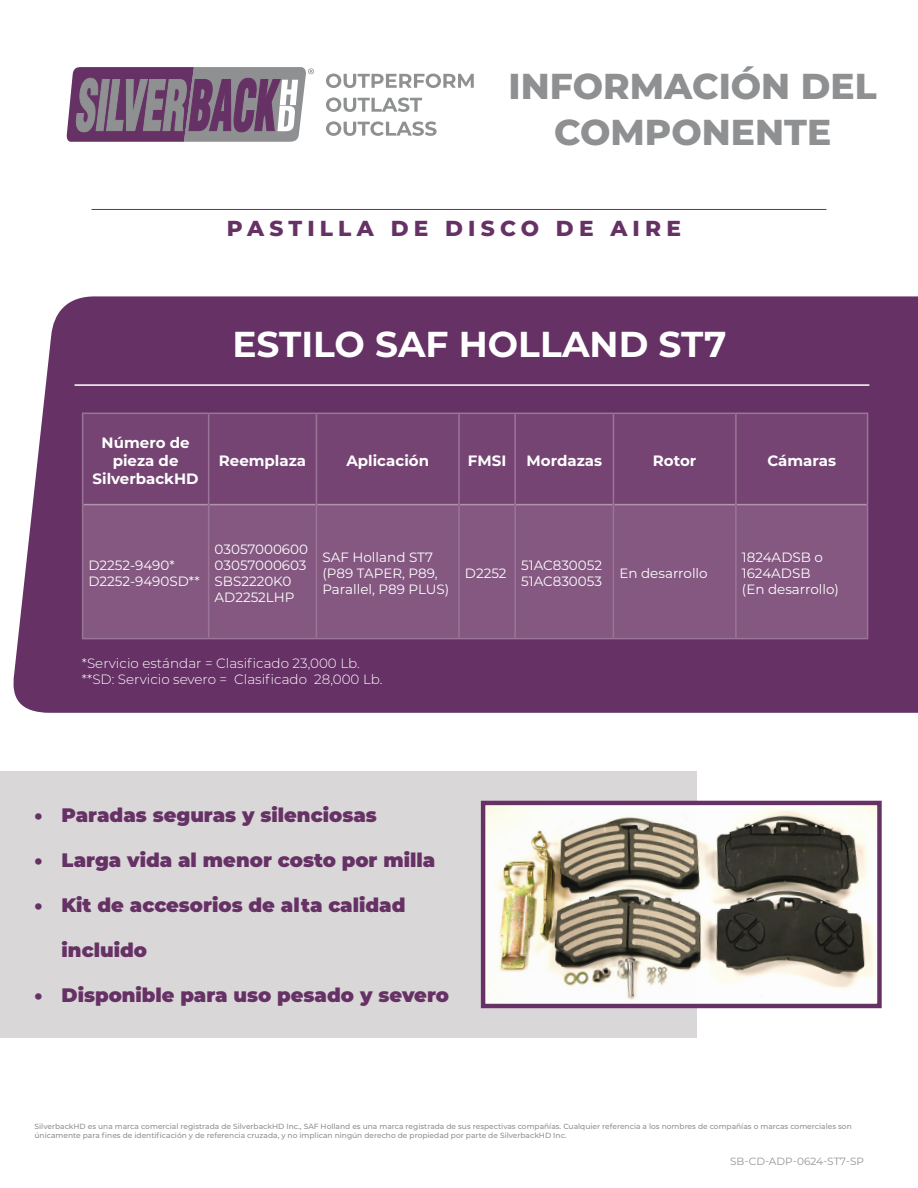
<style>
.page{position:relative;width:918px;height:1188px;background:#fff}
.page>*{position:absolute;margin:0;border:0;box-sizing:border-box;transform-origin:0 0}
.t1{font:800 36px/46.5px "Montserrat";color:#8e9091;text-align:center}
.t2{font:700 36px "Montserrat";color:#fff}
.t3{font:800 21.75px "Montserrat";letter-spacing:.24em;color:#663165}
.t4{font:900 19.5px "Montserrat";color:#663165}
.t5{font:700 15px/18px "Montserrat";color:#fff;text-align:center}
.t6{font:13.5px/16.2px "Montserrat";color:#fff}
.t7{font:300 13.5px "Montserrat";color:#fff}
.t8{font:10.5px "Montserrat";color:#939598}
.t9{font:500 7.5px/9px "Montserrat";color:#8e9091}
</style>
<div class="page">
<hr style="left:92px;top:209px;width:734px;height:1px;background:#663165">
<svg style="left:67px;top:67px;width:247px;height:75px;background:#877188"></svg>
<svg style="left:326px;top:74px;width:148px;height:14px"></svg>
<svg style="left:326px;top:97px;width:96px;height:15px"></svg>
<svg style="left:326px;top:121px;width:111px;height:15px"></svg>
<div style="left:0;top:771px;width:697px;height:267px;background:#d9d7d8"></div>
<div style="left:13px;top:296px;width:905px;height:417px;background:#663165"></div>
<hr style="left:75px;top:384px;width:794px;height:2px;background:#fff">
<img style="left:486px;top:806px;width:391px;height:197px">
<div style="left:481px;top:801px;width:401px;height:207px;border:4px solid #663165"></div>
<div style="left:83px;top:414px;width:784px;height:90px;background:#754473"></div>
<svg style="left:83px;top:505px;width:784px;height:133px;background:#845881"></svg>
<hr style="left:83px;top:504px;width:125px;height:1px;background:#b294af">
<hr style="left:209px;top:504px;width:107px;height:1px;background:#b294af">
<hr style="left:317px;top:504px;width:141px;height:1px;background:#b294af">
<hr style="left:460px;top:504px;width:54px;height:1px;background:#b294af">
<hr style="left:516px;top:504px;width:97px;height:1px;background:#b294af">
<hr style="left:614px;top:504px;width:121px;height:1px;background:#b294af">
<hr style="left:737px;top:504px;width:130px;height:1px;background:#b294af">
<hr style="left:82px;top:413px;width:127px;height:1px;background:#9b7598">
<hr style="left:82px;top:414px;width:1px;height:91px;background:#9b7598">
<hr style="left:209px;top:413px;width:107px;height:1px;background:#9b7598">
<hr style="left:208px;top:414px;width:1px;height:91px;background:#9b7598">
<hr style="left:316px;top:413px;width:143px;height:1px;background:#9b7598">
<hr style="left:316px;top:414px;width:1px;height:91px;background:#9b7598">
<hr style="left:459px;top:413px;width:56px;height:1px;background:#9b7598">
<hr style="left:458px;top:414px;width:2px;height:91px;background:#9b7598">
<hr style="left:515px;top:413px;width:98px;height:1px;background:#9b7598">
<hr style="left:514px;top:414px;width:2px;height:91px;background:#9b7598">
<hr style="left:613px;top:413px;width:123px;height:1px;background:#9b7598">
<hr style="left:613px;top:414px;width:1px;height:91px;background:#9b7598">
<hr style="left:736px;top:413px;width:132px;height:1px;background:#9b7598">
<hr style="left:735px;top:414px;width:2px;height:91px;background:#9b7598">
<hr style="left:867px;top:414px;width:1px;height:91px;background:#9b7598">
<hr style="left:82px;top:505px;width:1px;height:133px;background:#9b7598">
<hr style="left:208px;top:505px;width:1px;height:133px;background:#9b7598">
<hr style="left:316px;top:505px;width:1px;height:133px;background:#9b7598">
<hr style="left:458px;top:505px;width:2px;height:133px;background:#9b7598">
<hr style="left:514px;top:505px;width:2px;height:133px;background:#9b7598">
<hr style="left:613px;top:505px;width:1px;height:133px;background:#9b7598">
<hr style="left:735px;top:505px;width:2px;height:133px;background:#9b7598">
<hr style="left:867px;top:505px;width:1px;height:133px;background:#9b7598">
<hr style="left:82px;top:638px;width:127px;height:1px;background:#9b7598">
<hr style="left:209px;top:638px;width:107px;height:1px;background:#9b7598">
<hr style="left:316px;top:638px;width:143px;height:1px;background:#9b7598">
<hr style="left:459px;top:638px;width:56px;height:1px;background:#9b7598">
<hr style="left:515px;top:638px;width:98px;height:1px;background:#9b7598">
<hr style="left:613px;top:638px;width:123px;height:1px;background:#9b7598">
<hr style="left:736px;top:638px;width:132px;height:1px;background:#9b7598">
<h1 class="t1" style="left:509px;top:61px;width:370px">INFORMACIÓN DEL<br>COMPONENTE</h1>
<p class="t3" style="left:227px;top:213px;width:456px">PASTILLA DE DISCO DE AIRE</p>
<p class="t2" style="left:232px;top:318px;width:496px">ESTILO SAF HOLLAND ST7</p>
<p class="t5" style="left:102px;top:433px;width:89px">Número de pieza de</p>
<p class="t5" style="left:93px;top:469px;width:107px">SilverbackHD</p>
<p class="t5" style="left:219px;top:451px;width:89px">Reemplaza</p>
<p class="t5" style="left:346px;top:451px;width:84px">Aplicación</p>
<p class="t5" style="left:468px;top:451px;width:40px">FMSI</p>
<p class="t5" style="left:527px;top:451px;width:77px">Mordazas</p>
<p class="t5" style="left:653px;top:451px;width:45px">Rotor</p>
<p class="t5" style="left:767px;top:451px;width:70px">Cámaras</p>
<p class="t6" style="left:89px;top:557px;width:88px">D2252-9490*</p>
<p class="t6" style="left:89px;top:573px;width:112px">D2252-9490SD**</p>
<p class="t6" style="left:215px;top:540px;width:95px">03057000600</p>
<p class="t6" style="left:215px;top:557px;width:93px">03057000603</p>
<p class="t6" style="left:215px;top:573px;width:78px">SBS2220K0</p>
<p class="t6" style="left:215px;top:589px;width:81px">AD2252LHP</p>
<p class="t6" style="left:322px;top:549px;width:112px">SAF Holland ST7</p>
<p class="t6" style="left:322px;top:565px;width:128px">(P89 TAPER, P89,<br>Parallel, P89 PLUS)</p>
<p class="t6" style="left:465px;top:565px;width:43px">D2252</p>
<p class="t6" style="left:521px;top:557px;width:82px">51AC830052<br>51AC830053</p>
<p class="t6" style="left:619px;top:565px;width:90px">En desarrollo</p>
<p class="t6" style="left:742px;top:549px;width:83px">1824ADSB o<br>1624ADSB</p>
<p class="t6" style="left:742px;top:581px;width:99px">(En desarrollo)</p>
<p class="t7" style="left:82px;top:654px;width:279px">*Servicio estándar = Clasificado 23,000 Lb.</p>
<p class="t7" style="left:82px;top:670px;width:302px">**SD: Servicio severo = Clasificado 28,000 Lb.</p>
<p class="t4" style="left:35px;top:801px;width:344px">• Paradas seguras y silenciosas</p>
<p class="t4" style="left:35px;top:846px;width:402px">• Larga vida al menor costo por milla</p>
<p class="t4" style="left:35px;top:891px;width:373px">• Kit de accesorios de alta calidad</p>
<p class="t4" style="left:62px;top:936px;width:87px">incluido</p>
<p class="t4" style="left:35px;top:981px;width:416px">• Disponible para uso pesado y severo</p>
<p class="t9" style="left:35px;top:1122px;width:819px">SilverbackHD es una marca comercial registrada de SilverbackHD Inc., SAF Holland es una marca registrada de sus respectivas compañías. Cualquier referencia a los nombres de compañías o marcas comerciales son únicamente para fines de identificación y de referencia cruzada, y no implican ningún derecho de propiedad por parte de SilverbackHD Inc.</p>
<p class="t8" style="left:730px;top:1155px;width:135px">SB-CD-ADP-0624-ST7-SP</p>
</div>
